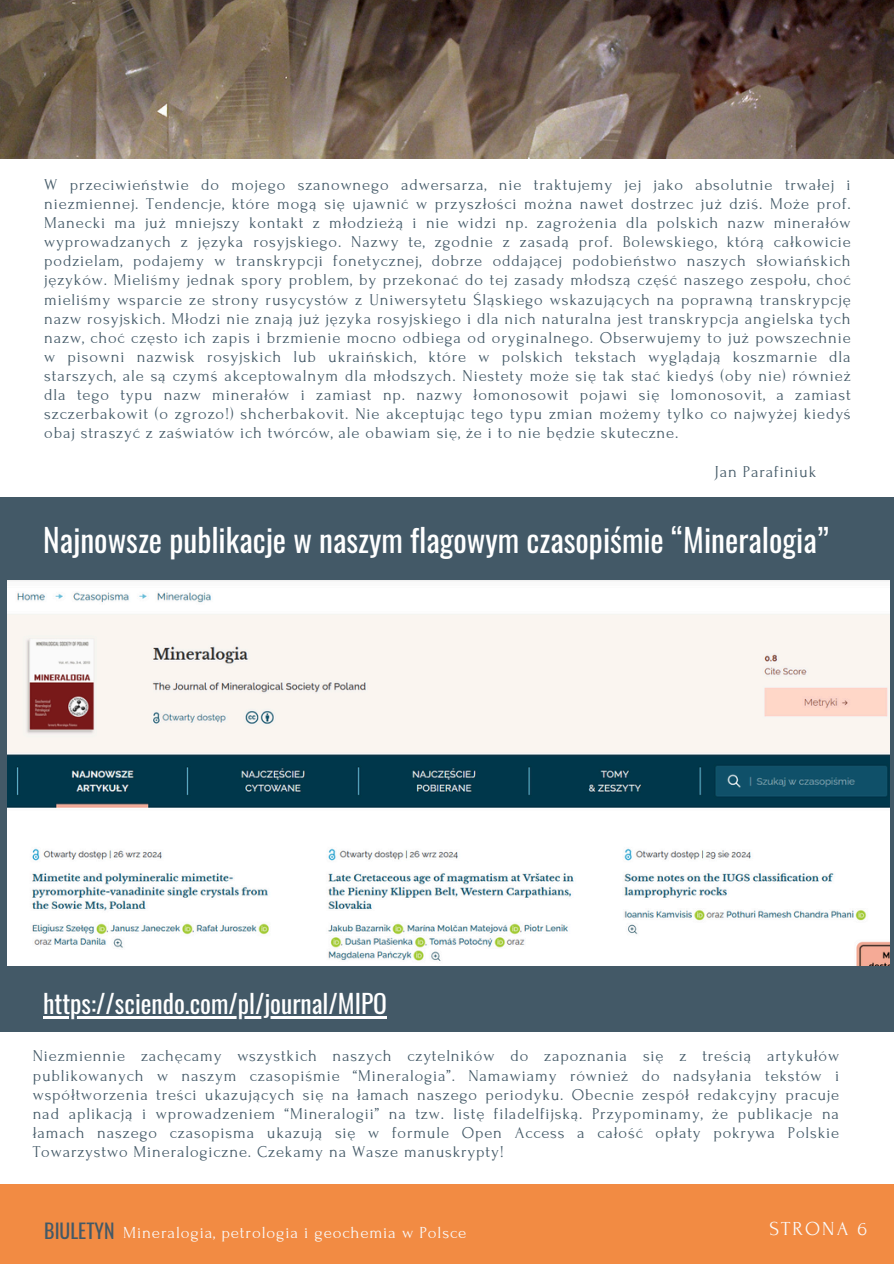
<style>
.page{position:relative;width:894px;height:1264px;background:#fff}
.page>*{position:absolute;margin:0;border:0;box-sizing:border-box;transform-origin:0 0}
.t1{font:31.5px "Oswald";color:#fff}
.t2{font:25.5px "Oswald";color:#fff}
.t3{font:19.8px "Oswald";color:#435967}
.t4{font:19.8px "Forum";letter-spacing:.1em;color:#fafafa}
.t5{font:16.8px "Forum";letter-spacing:.05em;color:#fafafa}
.t6{font:16.5px/19.2px "Forum";letter-spacing:.05em;color:#435967;text-align:justify}
</style>
<div class="page">
<img style="left:0;top:0;width:893px;height:159px">
<div style="left:0;top:1184px;width:893px;height:79px;background:#f28b43"></div>
<div style="left:0;top:497px;width:893px;height:534px;background:#435967"></div>
<img style="left:7px;top:580px;width:882px;height:385px">
<hr style="left:43px;top:1016px;width:344px;height:2px;background:#fff">
<h2 class="t6" style="left:44px;top:175px;width:807px">W przeciwieństwie do mojego szanownego adwersarza, nie traktujemy jej jako absolutnie trwałej i niezmiennej. Tendencje, które mogą się ujawnić w przyszłości można nawet dostrzec już dziś. Może prof.<br>Manecki ma już mniejszy kontakt z młodzieżą i nie widzi np. zagrożenia dla polskich nazw minerałów wyprowadzanych z języka rosyjskiego. Nazwy te, zgodnie z zasadą prof. Bolewskiego, którą całkowicie podzielam, podajemy w transkrypcji fonetycznej, dobrze oddającej podobieństwo naszych słowiańskich języków. Mieliśmy jednak spory problem, by przekonać do tej zasady młodszą część naszego zespołu, choć mieliśmy wsparcie ze strony rusycystów z Uniwersytetu Śląskiego wskazujących na poprawną transkrypcję nazw rosyjskich. Młodzi nie znają już języka rosyjskiego i dla nich naturalna jest transkrypcja angielska tych nazw, choć często ich zapis i brzmienie mocno odbiega od oryginalnego. Obserwujemy to już powszechnie w pisowni nazwisk rosyjskich lub ukraińskich, które w polskich tekstach wyglądają koszmarnie dla starszych, ale są czymś akceptowalnym dla młodszych. Niestety może się tak stać kiedyś (oby nie) również dla tego typu nazw minerałów i zamiast np. nazwy łomonosowit pojawi się lomonosovit, a zamiast szczerbakowit (o zgrozo!) shcherbakovit. Nie akceptując tego typu zmian możemy tylko co najwyżej kiedyś obaj straszyć z zaświatów ich twórców, ale obawiam się, że i to nie będzie skuteczne.</h2>
<p class="t6" style="left:714px;top:462px;width:103px">Jan Parafiniuk</p>
<h3 class="t1" style="left:43px;top:515px;width:787px">Najnowsze publikacje w naszym flagowym czasopiśmie “Mineralogia”</h3>
<p class="t2" style="left:43px;top:983px;width:345px">https://sciendo.com/pl/journal/MIPO</p>
<h3 class="t6" style="left:33px;top:1046px;width:807px">Niezmiennie zachęcamy wszystkich naszych czytelników do zapoznania się z treścią artykułów publikowanych w naszym czasopiśmie “Mineralogia”. Namawiamy również do nadsyłania tekstów i współtworzenia treści ukazujących się na łamach naszego periodyku. Obecnie zespół redakcyjny pracuje nad aplikacją i wprowadzeniem “Mineralogii” na tzw. listę filadelfijską. Przypominamy, że publikacje na łamach naszego czasopisma ukazują się w formule Open Access a całość opłaty pokrywa Polskie Towarzystwo Mineralogiczne. Czekamy na Wasze manuskrypty!</h3>
<p class="t3" style="left:44px;top:1214px;width:72px">BIULETYN</p>
<p class="t5" style="left:123px;top:1223px;width:345px">Mineralogia, petrologia i geochemia w Polsce</p>
<h1 class="t4" style="left:769px;top:1218px;width:99px">STRONA 6</h1>
</div>
